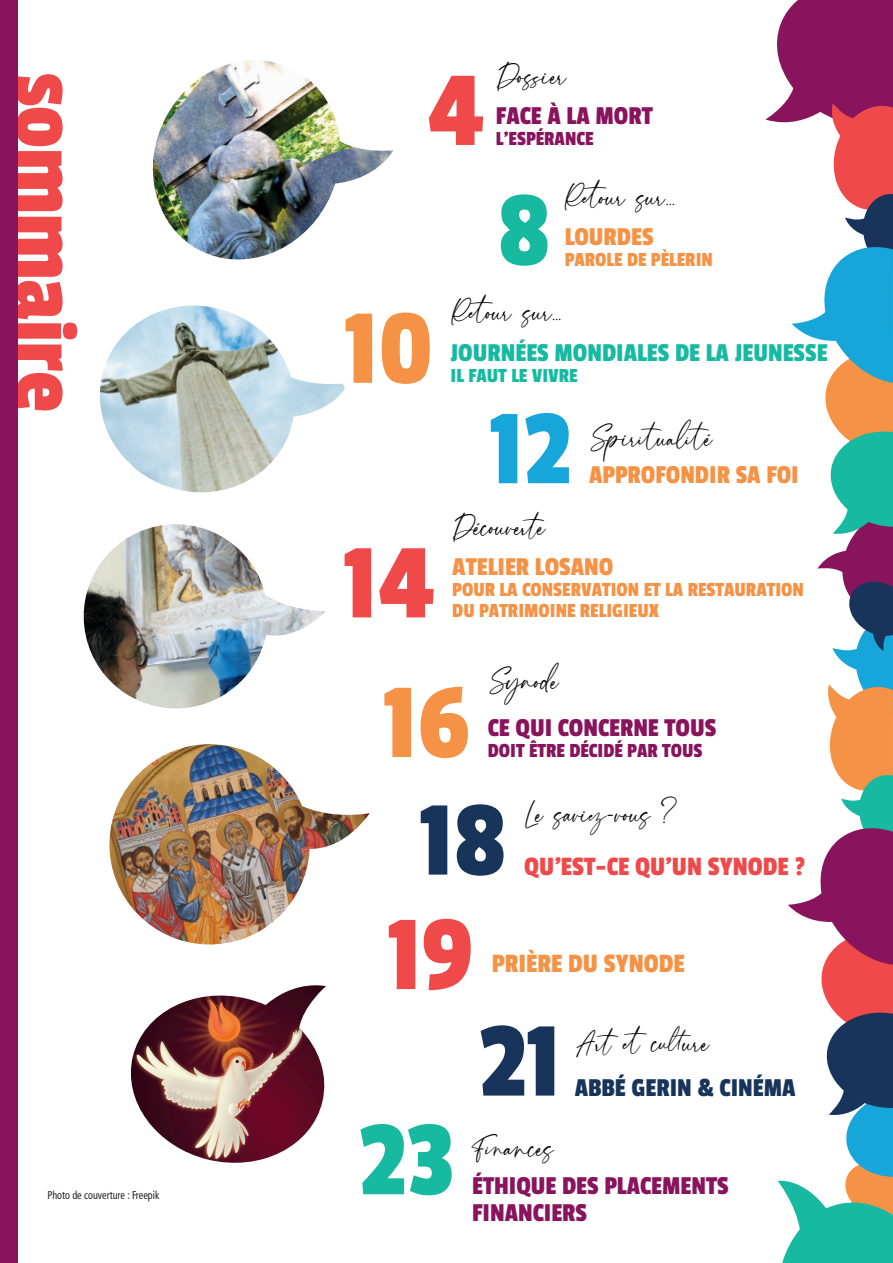
<style>
.page{position:relative;width:893px;height:1263px;background:#fff}
.page>*{position:absolute;margin:0;border:0;box-sizing:border-box;transform-origin:0 0}
.Légende_image_blanc{font:111.3px "Passion One";color:#ef4a49}
.Légende_image_blanc-2{font:111.3px "Passion One";color:#f59245}
.Légende_image_blanc-3{font:111.3px "Passion One";color:#19345b}
.Légende_image_blanc-4{font:111.3px "Passion One";color:#17baa1}
.Légende_image_blanc-5{font:111.3px "Passion One";color:#16a6d9}
.Légende_image_blanc-6{font:93px "Passion One";color:#ef4a49}
.Titre_de_rubrique{font:34.8px "Santana";color:#070605}
.Titre_de_page{font:27.9px "Passion One";color:#ef4a49}
.Titre_de_page-2{font:27.9px "Passion One";color:#f59245}
.Titre_de_page-3{font:27px/27px "Passion One";color:#88145d}
.Titre_de_page-4{font:27px "Passion One";color:#f59245}
.Titre_de_page-5{font:27px "Passion One";color:#17baa1}
.Titre_de_page-6{font:27px "Passion One";color:#19345b}
.Titre_de_page-7{font:21px/21px "Passion One";color:#f59245}
.Titre_de_page-8{font:21px "Passion One";color:#88145d}
.Titre_de_page-9{font:21px "Passion One";color:#17baa1}
.Crédit_photo{font:condensed 11.25px "Frutiger LT Std";color:#231f20;scale:.9 1}
</style>
<div class="page">
<svg style="left:765px;top:0;width:128px;height:1263px"></svg>
<div style="left:0;top:0;width:17px;height:1263px;background:#88145d"></div>
<img style="left:152px;top:60px;width:241px;height:200px">
<img style="left:99px;top:306px;width:246px;height:187px">
<svg style="left:131px;top:985px;width:195px;height:178px"></svg>
<img style="left:184px;top:985px;width:78px;height:80px">
<img style="left:83px;top:524px;width:243px;height:185px">
<img style="left:109px;top:744px;width:260px;height:201px">
<p class="Légende_image_blanc-6" style="left:95px;top:74px;width:340px;rotate:90deg">sommaire</p>
<p class="Crédit_photo" style="left:48px;top:1188px;width:126px">Photo de couverture : Freepik</p>
<p class="Légende_image_blanc" style="left:428px;top:52px;width:56px">4</p>
<p class="Titre_de_rubrique" style="left:498px;top:56px;width:69px">Dossier</p>
<p class="Titre_de_page-3" style="left:496px;top:102px;width:158px">FACE À LA MORT</p>
<p class="Titre_de_page-8" style="left:496px;top:127px;width:99px">L’ESPÉRANCE</p>
<p class="Légende_image_blanc-4" style="left:498px;top:172px;width:53px">8</p>
<p class="Titre_de_rubrique" style="left:566px;top:177px;width:112px">Retour sur…</p>
<p class="Titre_de_page-4" style="left:565px;top:223px;width:90px">LOURDES</p>
<p class="Titre_de_page-7" style="left:565px;top:249px;width:150px">PAROLE DE PÈLERIN</p>
<p class="Légende_image_blanc-2" style="left:344px;top:290px;width:90px">10</p>
<p class="Légende_image_blanc" style="left:343px;top:524px;width:92px">14</p>
<p class="Titre_de_rubrique" style="left:452px;top:292px;width:112px">Retour sur…</p>
<p class="Titre_de_page-5" style="left:450px;top:338px;width:379px">JOURNÉES MONDIALES DE LA JEUNESSE</p>
<p class="Titre_de_page-9" style="left:450px;top:364px;width:129px">IL FAUT LE VIVRE</p>
<p class="Légende_image_blanc-5" style="left:489px;top:390px;width:83px">12</p>
<p class="Titre_de_rubrique" style="left:591px;top:418px;width:122px">Spiritualité</p>
<p class="Titre_de_page-4" style="left:589px;top:461px;width:211px">APPROFONDIR SA FOI</p>
<p class="Titre_de_rubrique" style="left:454px;top:506px;width:92px">Découverte</p>
<p class="Titre_de_page-4" style="left:452px;top:552px;width:163px">ATELIER LOSANO</p>
<p class="Titre_de_page-7" style="left:452px;top:579px;width:353px">POUR LA CONSERVATION ET LA RESTAURATION<br>DU PATRIMOINE RELIGIEUX</p>
<p class="Légende_image_blanc-2" style="left:382px;top:664px;width:88px">16</p>
<p class="Titre_de_rubrique" style="left:490px;top:661px;width:70px">Synode</p>
<p class="Titre_de_page-3" style="left:488px;top:714px;width:230px">CE QUI CONCERNE TOUS</p>
<p class="Titre_de_page-8" style="left:488px;top:739px;width:216px">DOIT ÊTRE DÉCIDÉ PAR TOUS</p>
<p class="Légende_image_blanc-3" style="left:419px;top:782px;width:89px">18</p>
<p class="Titre_de_rubrique" style="left:525px;top:794px;width:146px">Le saviez-vous ?</p>
<p class="Titre_de_page" style="left:524px;top:851px;width:282px">QU’EST-CE QU’UN SYNODE ?</p>
<p class="Légende_image_blanc" style="left:387px;top:896px;width:88px">19</p>
<p class="Titre_de_page-2" style="left:492px;top:949px;width:194px">PRIÈRE DU SYNODE</p>
<p class="Légende_image_blanc-3" style="left:480px;top:1003px;width:83px">21</p>
<p class="Titre_de_rubrique" style="left:577px;top:1023px;width:133px">Art et culture</p>
<p class="Titre_de_page-6" style="left:575px;top:1073px;width:222px">ABBÉ GERIN &amp; CINÉMA</p>
<p class="Légende_image_blanc-4" style="left:360px;top:1101px;width:95px">23</p>
<p class="Titre_de_rubrique" style="left:472px;top:1127px;width:83px">Finances</p>
<p class="Titre_de_page-3" style="left:472px;top:1172px;width:258px">ÉTHIQUE DES PLACEMENTS<br>FINANCIERS</p>
</div>
